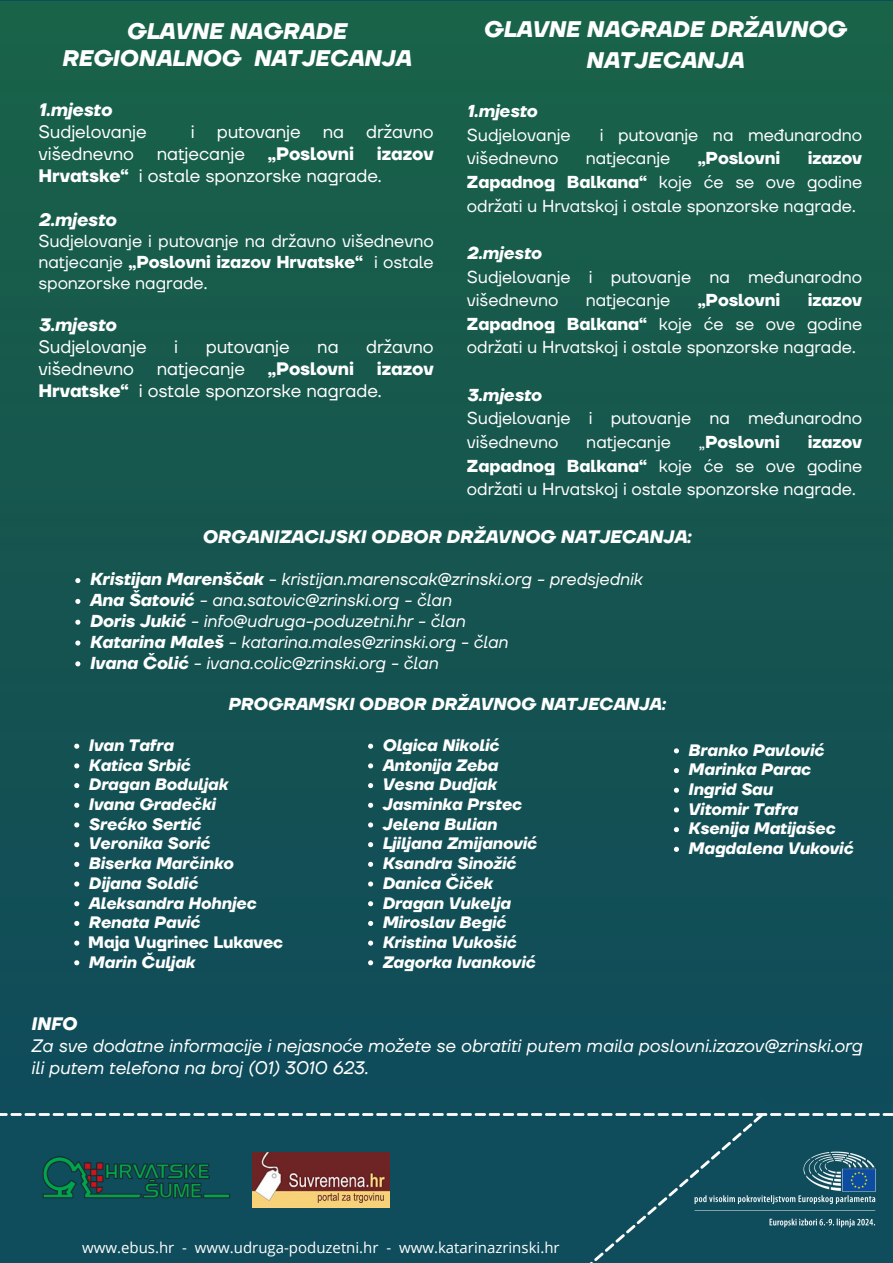
<style>
.page{position:relative;width:893px;height:1263px;background:#fff}
.page>*{position:absolute;margin:0;border:0;box-sizing:border-box;transform-origin:0 0}
.t1{font:italic 700 22.5px/30.9px "TT Firs Neue";letter-spacing:-.005em;color:#fff;text-align:center}
.t2{font:18px/21.9px "TT Firs Neue";letter-spacing:-.005em;color:#fff}
.t3{font:italic 18px/21.9px "TT Firs Neue";letter-spacing:-.005em;color:#fff}
.t4{font:italic 700 18px "TT Firs Neue";letter-spacing:-.005em;color:#fff}
.t5{font:700 18px "TT Firs Neue";letter-spacing:-.005em;color:#fff}
.t6{font:17.25px/23.6px "TT Firs Neue";letter-spacing:-.005em;color:#fff;text-align:justify}
.t7{font:italic 17.25px "TT Firs Neue";letter-spacing:-.005em;color:#fff}
.t8{font:italic 700 17.25px "TT Firs Neue";letter-spacing:-.005em;color:#fff}
.t9{font:700 17.25px "TT Firs Neue";letter-spacing:-.005em;color:#fff}
.t10{font:italic 700 16.5px "TT Firs Neue";letter-spacing:-.005em;color:#fff}
.t11{font:700 16.5px "TT Firs Neue";letter-spacing:-.005em;color:#fff}
.t12{font:15px "Open Sans";color:#fff}
.s1{font-weight:700}
.s2{font-weight:400}
</style>
<div class="page">
<div style="left:0;top:0;width:893px;height:1114px;background:linear-gradient(to right,#155650,#155650)"></div>
<div style="left:0;top:1113px;width:893px;height:150px;background:#0f4c5c"></div>
<svg style="left:75px;top:578px;width:5px;height:5px"></svg>
<svg style="left:75px;top:599px;width:5px;height:5px"></svg>
<svg style="left:75px;top:620px;width:5px;height:5px"></svg>
<svg style="left:75px;top:640px;width:5px;height:5px"></svg>
<svg style="left:75px;top:661px;width:5px;height:5px"></svg>
<svg style="left:368px;top:744px;width:5px;height:5px"></svg>
<svg style="left:368px;top:763px;width:5px;height:5px"></svg>
<svg style="left:368px;top:783px;width:5px;height:5px"></svg>
<svg style="left:368px;top:803px;width:5px;height:5px"></svg>
<svg style="left:368px;top:822px;width:5px;height:5px"></svg>
<svg style="left:368px;top:842px;width:5px;height:5px"></svg>
<svg style="left:368px;top:862px;width:5px;height:5px"></svg>
<svg style="left:368px;top:881px;width:5px;height:5px"></svg>
<svg style="left:368px;top:901px;width:5px;height:5px"></svg>
<svg style="left:368px;top:921px;width:5px;height:5px"></svg>
<svg style="left:368px;top:940px;width:5px;height:6px"></svg>
<svg style="left:368px;top:960px;width:5px;height:5px"></svg>
<svg style="left:74px;top:744px;width:5px;height:5px"></svg>
<svg style="left:74px;top:763px;width:5px;height:5px"></svg>
<svg style="left:74px;top:783px;width:5px;height:5px"></svg>
<svg style="left:74px;top:803px;width:5px;height:5px"></svg>
<svg style="left:74px;top:822px;width:5px;height:5px"></svg>
<svg style="left:74px;top:842px;width:5px;height:5px"></svg>
<svg style="left:74px;top:862px;width:5px;height:5px"></svg>
<svg style="left:74px;top:881px;width:5px;height:5px"></svg>
<svg style="left:74px;top:901px;width:5px;height:5px"></svg>
<svg style="left:74px;top:921px;width:5px;height:5px"></svg>
<svg style="left:74px;top:940px;width:5px;height:6px"></svg>
<svg style="left:74px;top:960px;width:5px;height:5px"></svg>
<svg style="left:674px;top:748px;width:5px;height:5px"></svg>
<svg style="left:674px;top:768px;width:5px;height:5px"></svg>
<svg style="left:674px;top:788px;width:5px;height:5px"></svg>
<svg style="left:674px;top:807px;width:5px;height:5px"></svg>
<svg style="left:674px;top:827px;width:5px;height:5px"></svg>
<svg style="left:674px;top:847px;width:5px;height:5px"></svg>
<img style="left:39px;top:1149px;width:195px;height:57px">
<img style="left:252px;top:1152px;width:137px;height:56px">
<p class="t1" style="left:61px;top:19px;width:351px;line-height:27px">GLAVNE NAGRADE<br>REGIONALNOG NATJECANJA</p>
<p class="t4" style="left:38px;top:99px;width:75px">1.mjesto</p>
<p class="t2" style="left:38px;top:122px;width:110px">Sudjelovanje</p>
<p class="t2" style="left:191px;top:122px;width:244px">i putovanje na državno</p>
<p class="t2" style="left:38px;top:144px;width:97px">višednevno</p>
<p class="t2" style="left:157px;top:144px;width:90px">natjecanje</p>
<p class="t5" style="left:268px;top:143px;width:88px">„Poslovni</p>
<p class="t2" style="left:38px;top:144px;width:397px;text-indent:338px"><span class="s1">izazov<br>Hrvatske“</span> i ostale sponzorske nagrade.</p>
<p class="t4" style="left:38px;top:209px;width:79px">2.mjesto</p>
<p class="t6" style="left:38px;top:231px;width:397px;line-height:20.9px">Sudjelovanje i putovanje na državno višednevno natjecanje <span class="s1">„Poslovni izazov Hrvatske“</span> i ostale sponzorske nagrade.</p>
<p class="t4" style="left:38px;top:314px;width:79px">3.mjesto</p>
<p class="t2" style="left:38px;top:337px;width:110px">Sudjelovanje</p>
<p class="t2" style="left:174px;top:337px;width:5px">i</p>
<p class="t2" style="left:206px;top:337px;width:85px">putovanje</p>
<p class="t2" style="left:317px;top:337px;width:23px">na</p>
<p class="t2" style="left:366px;top:337px;width:69px">državno</p>
<p class="t2" style="left:38px;top:359px;width:97px">višednevno</p>
<p class="t2" style="left:157px;top:359px;width:90px">natjecanje</p>
<p class="t5" style="left:268px;top:358px;width:88px">„Poslovni</p>
<p class="t2" style="left:38px;top:359px;width:397px;text-indent:338px"><span class="s1">izazov<br>Hrvatske“</span> i ostale sponzorske nagrade.</p>
<p class="t1" style="left:483px;top:15px;width:364px">GLAVNE NAGRADE DRŽAVNOG<br>NATJECANJA</p>
<p class="t8" style="left:467px;top:101px;width:72px">1.mjesto</p>
<p class="t6" style="left:467px;top:124px;width:105px">Sudjelovanje</p>
<p class="t6" style="left:600px;top:124px;width:264px">i putovanje na međunarodno</p>
<p class="t6" style="left:467px;top:147px;width:93px">višednevno</p>
<p class="t6" style="left:586px;top:147px;width:86px">natjecanje</p>
<p class="t9" style="left:697px;top:148px;width:84px">„Poslovni</p>
<p class="t6" style="left:467px;top:147px;width:397px;text-indent:341px"><span class="s1">izazov Zapadnog Balkana“</span> koje će se ove godine održati u Hrvatskoj i ostale sponzorske nagrade.</p>
<p class="t8" style="left:467px;top:243px;width:76px">2.mjesto</p>
<p class="t6" style="left:467px;top:265px;width:397px">Sudjelovanje i putovanje na međunarodno višednevno</p>
<p class="t6" style="left:467px;top:289px;width:397px;text-indent:341px"><span class="s1">izazov Zapadnog Balkana“</span> koje će se ove godine održati u Hrvatskoj i ostale sponzorske nagrade.</p>
<p class="t8" style="left:467px;top:384px;width:76px">3.mjesto</p>
<p class="t6" style="left:467px;top:407px;width:397px">Sudjelovanje i putovanje na međunarodno višednevno</p>
<p class="t6" style="left:586px;top:289px;width:86px">natjecanje</p>
<p class="t9" style="left:697px;top:290px;width:84px">„Poslovni</p>
<p class="t6" style="left:467px;top:431px;width:397px;text-indent:341px"><span class="s1">izazov Zapadnog Balkana“</span> koje će se ove godine održati u Hrvatskoj i ostale sponzorske nagrade.</p>
<p class="t6" style="left:586px;top:431px;width:86px">natjecanje</p>
<p class="t9" style="left:699px;top:432px;width:83px"><span class="s2">„</span>Poslovni</p>
<p class="t4" style="left:202px;top:525px;width:490px">ORGANIZACIJSKI ODBOR DRŽAVNOG NATJECANJA:</p>
<p class="t7" style="left:89px;top:569px;width:554px"><span class="s1">Kristijan Marenščak</span> - kristijan.marenscak@zrinski.org - predsjednik</p>
<p class="t7" style="left:89px;top:590px;width:363px"><span class="s1">Ana Šatović</span> - ana.satovic@zrinski.org - član</p>
<p class="t7" style="left:89px;top:611px;width:377px"><span class="s1">Doris Jukić</span> - info@udruga-poduzetni.hr - član</p>
<p class="t7" style="left:89px;top:631px;width:420px"><span class="s1">Katarina Maleš</span> - katarina.males@zrinski.org - član</p>
<p class="t7" style="left:89px;top:652px;width:350px"><span class="s1">Ivana Čolić</span> - ivana.colic@zrinski.org - član</p>
<p class="t8" style="left:228px;top:694px;width:439px">PROGRAMSKI ODBOR DRŽAVNOG NATJECANJA:</p>
<p class="t10" style="left:88px;top:735px;width:87px">Ivan Tafra</p>
<p class="t10" style="left:88px;top:755px;width:103px">Katica Srbić</p>
<p class="t10" style="left:88px;top:775px;width:141px">Dragan Boduljak</p>
<p class="t10" style="left:88px;top:794px;width:129px">Ivana Gradečki</p>
<p class="t10" style="left:88px;top:814px;width:114px">Srećko Sertić</p>
<p class="t10" style="left:88px;top:834px;width:123px">Veronika Sorić</p>
<p class="t10" style="left:88px;top:853px;width:147px">Biserka Marčinko</p>
<p class="t10" style="left:88px;top:873px;width:111px">Dijana Soldić</p>
<p class="t10" style="left:88px;top:893px;width:169px">Aleksandra Hohnjec</p>
<p class="t10" style="left:88px;top:912px;width:113px">Renata Pavić</p>
<p class="t11" style="left:88px;top:932px;width:196px">Maja Vugrinec Lukavec</p>
<p class="t10" style="left:88px;top:952px;width:108px">Marin Čuljak</p>
<p class="t10" style="left:382px;top:735px;width:118px">Olgica Nikolić</p>
<p class="t10" style="left:382px;top:755px;width:117px">Antonija Zeba</p>
<p class="t10" style="left:382px;top:775px;width:116px">Vesna Dudjak</p>
<p class="t10" style="left:382px;top:794px;width:141px">Jasminka Prstec</p>
<p class="t10" style="left:382px;top:814px;width:116px">Jelena Bulian</p>
<p class="t10" style="left:382px;top:834px;width:156px">Ljiljana Zmijanović</p>
<p class="t10" style="left:382px;top:853px;width:135px">Ksandra Sinožić</p>
<p class="t10" style="left:382px;top:873px;width:112px">Danica Čiček</p>
<p class="t10" style="left:382px;top:893px;width:130px">Dragan Vukelja</p>
<p class="t10" style="left:382px;top:912px;width:125px">Miroslav Begić</p>
<p class="t10" style="left:382px;top:932px;width:136px">Kristina Vukošić</p>
<p class="t10" style="left:382px;top:952px;width:154px">Zagorka Ivanković</p>
<p class="t10" style="left:688px;top:740px;width:137px">Branko Pavlović</p>
<p class="t10" style="left:688px;top:760px;width:124px">Marinka Parac</p>
<p class="t10" style="left:688px;top:779px;width:86px">Ingrid Sau</p>
<p class="t10" style="left:688px;top:799px;width:112px">Vitomir Tafra</p>
<p class="t10" style="left:688px;top:819px;width:149px">Ksenija Matijašec</p>
<p class="t10" style="left:688px;top:838px;width:167px">Magdalena Vuković</p>
<p class="t4" style="left:31px;top:1013px;width:47px">INFO</p>
<p class="t3" style="left:31px;top:1035px;width:832px">Za sve dodatne informacije i nejasnoće možete se obratiti putem maila poslovni.izazov@zrinski.org ili putem telefona na broj (01) 3010 623.</p>
<p class="t12" style="left:82px;top:1236px;width:479px">www.ebus.hr - www.udruga-poduzetni.hr - www.katarinazrinski.hr</p>
</div>
